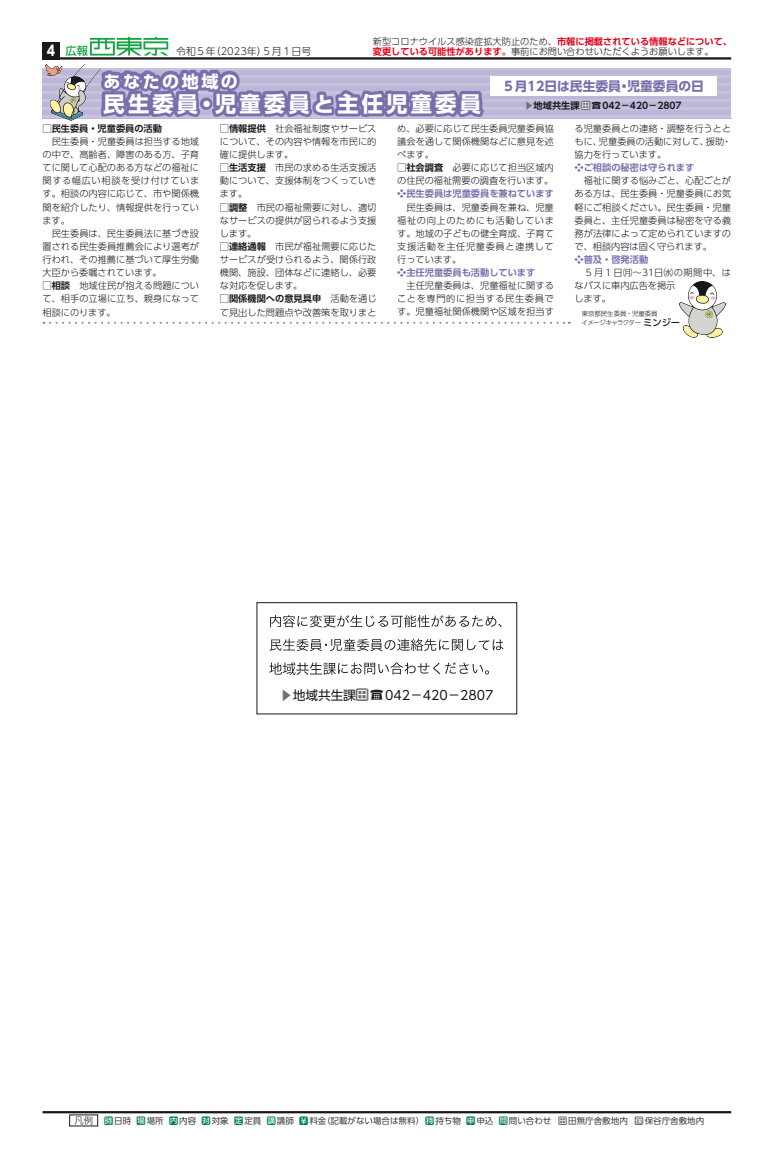
<style>
.page{position:relative;width:774px;height:1163px;background:#fff}
.page>*{position:absolute;margin:0;border:0;box-sizing:border-box;transform-origin:0 0}
.t1{font:700 21.3px "UD Shin Go Pro";letter-spacing:.15em;color:#fff}
.t2{font:700 17px "UD Shin Go Pro";letter-spacing:.15em;color:#fff}
.t3{font:700 12.8px "UD Shin Go Pro";color:#7a6fac}
.t4{font:12.7px "UD Shin Go Pro";letter-spacing:-.005em;color:#1a171c}
.t5{font:300 12.7px "UD Shin Go Pro";color:#707173}
.t6{font:500 11.2px "UD Shin Go Pro";color:#16a345}
.t7{font:300 9.9px "UD Shin Go Pro";color:#1a171c}
.t8{font:300 9.2px/13.1px "UD Shin Go Pro";color:#1a171c;text-align:justify}
.t9{font:700 9.2px "UD Shin Go Pro De";color:#7a6fac}
.t10{font:700 9.2px "UD Shin Go Pro De";color:#1a171c}
.t11{font:300 9.2px "UD Shin Go Pro";color:#707173}
.t12{font:8.5px "UD Shin Go Pro";color:#3e3e40}
.t13{font:300 6.4px/9.2px "UD Shin Go Pro";letter-spacing:-.005em;color:#1a171c}
.s1{font-weight:700;font-size:14.2px;color:#fff}
.s2{font-family:"UD Shin Go Pro De";font-weight:700;color:#e2001a}
.s3{font-family:"Koho Nishi Tokyo 2";font-weight:400;font-size:11.5px;color:#707173}
.s4{font-family:"Koho Nishi Tokyo 2";font-weight:400;font-size:11.5px}
.s5{font-family:"UD Shin Go Pro De";font-weight:700}
.s6{font-family:"UD Shin Go Pro";font-weight:300}
.s7{font-weight:500;font-size:9.2px}
.s8{font-family:"Koho Nishi Tokyo 2";font-size:15.8px;color:#707173}
.s9{font-family:"Koho Nishi Tokyo 2";font-size:15.8px}
.s10{font-weight:300;font-size:9.2px;color:#1a171c}
.s11{font-family:"Koho Nishi Tokyo 2";font-size:10.6px;color:#008243}
.s12{font-family:"Koho Nishi Tokyo 2";font-size:10.6px;color:#707173}
</style>
<div class="page">
<div style="left:43px;top:43px;width:17px;height:17px;background:#1a171c"></div>
<hr style="left:43px;top:57px;width:688px;height:3px;background:#1a171c">
<hr style="left:43px;top:1110px;width:688px;height:3px;background:#1a171c">
<svg style="left:90px;top:37px;width:78px;height:19px"></svg>
<svg style="left:44px;top:322px;width:526px;height:2px"></svg>
<img style="left:679px;top:281px;width:46px;height:56px">
<div style="left:43px;top:68px;width:688px;height:50px;background:#c8c2de"></div>
<div style="left:43px;top:70px;width:688px;height:5px;background:#bdb6d7"></div>
<div style="left:43px;top:78px;width:688px;height:5px;background:#bdb6d7"></div>
<div style="left:43px;top:86px;width:688px;height:5px;background:#bdb6d7"></div>
<div style="left:43px;top:94px;width:688px;height:5px;background:#bdb6d7"></div>
<div style="left:43px;top:102px;width:688px;height:5px;background:#bdb6d7"></div>
<hr style="left:43px;top:111px;width:688px;height:4px;background:#bdb6d7">
<svg style="left:101px;top:70px;width:383px;height:47px;fill:#7a6fac"></svg>
<div style="left:581px;top:101px;width:9px;height:8px;background:#fff"></div>
<div style="left:490px;top:76px;width:227px;height:20px;background:#fff"></div>
<img style="left:46px;top:64px;width:55px;height:57px">
<svg style="left:270px;top:615px;width:232px;height:12px"></svg>
<svg style="left:270px;top:638px;width:233px;height:13px"></svg>
<div style="left:256px;top:602px;width:261px;height:112px;border:1px solid #1a171c"></div>
<svg style="left:269px;top:662px;width:220px;height:12px"></svg>
<p class="t6" style="left:47px;top:41px;width:43px"><span class="s1">4</span> 広報</p>
<p class="t7" style="left:176px;top:44px;width:137px">令和５年（2023年）５月１日号</p>
<p class="t8" style="left:373px;top:36px;width:361px;line-height:10.3px">新型コロナウイルス感染症拡大防止のため、<span class="s2">市報に掲載されている情報などについて、変更している可能性があります。</span>事前にお問い合わせいただくようお願いします。</p>
<h2 class="t2" style="left:104px;top:67px;width:136px">あなたの地域の</h2>
<h1 class="t1" style="left:104px;top:86px;width:379px">民生委員・児童委員と主任児童委員</h1>
<p class="t11" style="left:536px;top:101px;width:11px;rotate:90deg">▲</p>
<p class="t10" style="left:534px;top:98px;width:150px">地域共生課 <span class="s3">N</span><span class="s4">P</span> 042－420－2807</p>
<h3 class="t3" style="left:502px;top:76px;width:203px">５月12日は民生委員・児童委員の日</h3>
<p class="t10" style="left:43px;top:121px;width:121px">□民生委員・児童委員の活動</p>
<p class="t8" style="left:42px;top:135px;width:158px;text-align:left">　民生委員・児童委員は担当する地域の中で、高齢者、障害のある方、子育てに関して心配のある方などの福祉に関する幅広い相談を受け付けています。相談の内容に応じて、市や関係機関を紹介したり、情報提供を行っています。<br>　民生委員は、民生委員法に基づき設置される民生委員推薦会により選考が行われ、その推薦に基づいて厚生労働大臣から委嘱されています。</p>
<p class="t8" style="left:42px;top:279px;width:158px"><span class="s5">□相談</span>　地域住民が抱える問題について、相手の立場に立ち、親身になって相談にのります。</p>
<p class="t8" style="left:220px;top:121px;width:158px"><span class="s5">□情報提供</span>　社会福祉制度やサービスについて、その内容や情報を市民に的確に提供します。</p>
<p class="t8" style="left:220px;top:161px;width:158px"><span class="s5">□生活支援</span>　市民の求める生活支援活動について、支援体制をつくっていきます。</p>
<p class="t8" style="left:220px;top:200px;width:158px"><span class="s5">□調整</span>　市民の福祉需要に対し、適切なサービスの提供が図られるよう支援します。</p>
<p class="t8" style="left:220px;top:239px;width:158px"><span class="s5">□連絡通報</span>　市民が福祉需要に応じたサービスが受けられるよう、関係行政機関、施設、団体などに連絡し、必要な対応を促します。</p>
<p class="t10" style="left:220px;top:291px;width:158px">□関係機関への意見具申<span class="s6">　活動を通じ</span></p>
<p class="t8" style="left:220px;top:305px;width:158px">て見出した問題点や改善策を取りまと</p>
<p class="t8" style="left:397px;top:121px;width:158px">め、必要に応じて民生委員児童委員協議会を通して関係機関などに意見を述べます。</p>
<p class="t8" style="left:397px;top:161px;width:158px"><span class="s5">□社会調査</span>　必要に応じて担当区域内の住民の福祉需要の調査を行います。</p>
<p class="t9" style="left:397px;top:186px;width:158px">❖民生委員は児童委員を兼ねています</p>
<p class="t8" style="left:397px;top:200px;width:158px">　民生委員は、児童委員を兼ね、児童福祉の向上のためにも活動しています。地域の子どもの健全育成、子育て支援活動を主任児童委員と連携して行っています。</p>
<p class="t9" style="left:397px;top:265px;width:140px">❖主任児童委員も活動しています</p>
<p class="t8" style="left:397px;top:279px;width:158px">　主任児童委員は、児童福祉に関することを専門的に担当する民生委員です。児童福祉関係機関や区域を担当す</p>
<p class="t8" style="left:574px;top:121px;width:158px">る児童委員との連絡・調整を行うとともに、児童委員の活動に対して、援助・協力を行っています。</p>
<p class="t9" style="left:574px;top:160px;width:121px">❖ご相談の秘密は守られます</p>
<p class="t8" style="left:574px;top:174px;width:158px">　福祉に関する悩みごと、心配ごとがある方は、民生委員・児童委員にお気軽にご相談ください。民生委員・児童委員と、主任児童委員は秘密を守る義務が法律によって定められていますので、相談内容は固く守られます。</p>
<p class="t9" style="left:574px;top:252px;width:75px">❖普及・啓発活動</p>
<p class="t8" style="left:574px;top:266px;width:158px;text-align:left">　５月１日㈪～31日㈬の期間中、はなバスに車内広告を掲示<br>します。</p>
<p class="t13" style="left:581px;top:308px;width:100px">東京都民生委員・児童委員<br>イメージキャラクター<span class="s7">ミンジー</span></p>
<h3 class="t5" style="left:297px;top:688px;width:14px;rotate:90deg">▲</h3>
<h3 class="t4" style="left:293px;top:684px;width:202px">地域共生課<span class="s8">N</span><span class="s9">P</span> 042－420－2807</h3>
<p class="t12" style="left:75px;top:1113px;width:631px"><span class="s10">凡例</span> <span class="s11">A</span> 日時 <span class="s11">B</span> 場所 <span class="s11">C</span> 内容 <span class="s11">D</span> 対象 <span class="s11">E</span> 定員 <span class="s11">F</span> 講師 <span class="s11">G</span> 料金（記載がない場合は無料） <span class="s11">H</span> 持ち物 <span class="s11">I</span> 申込 <span class="s11">J</span> 問い合わせ <span class="s12">N</span> 田無庁舎敷地内 <span class="s12">O</span> 保谷庁舎敷地内</p>
</div>
